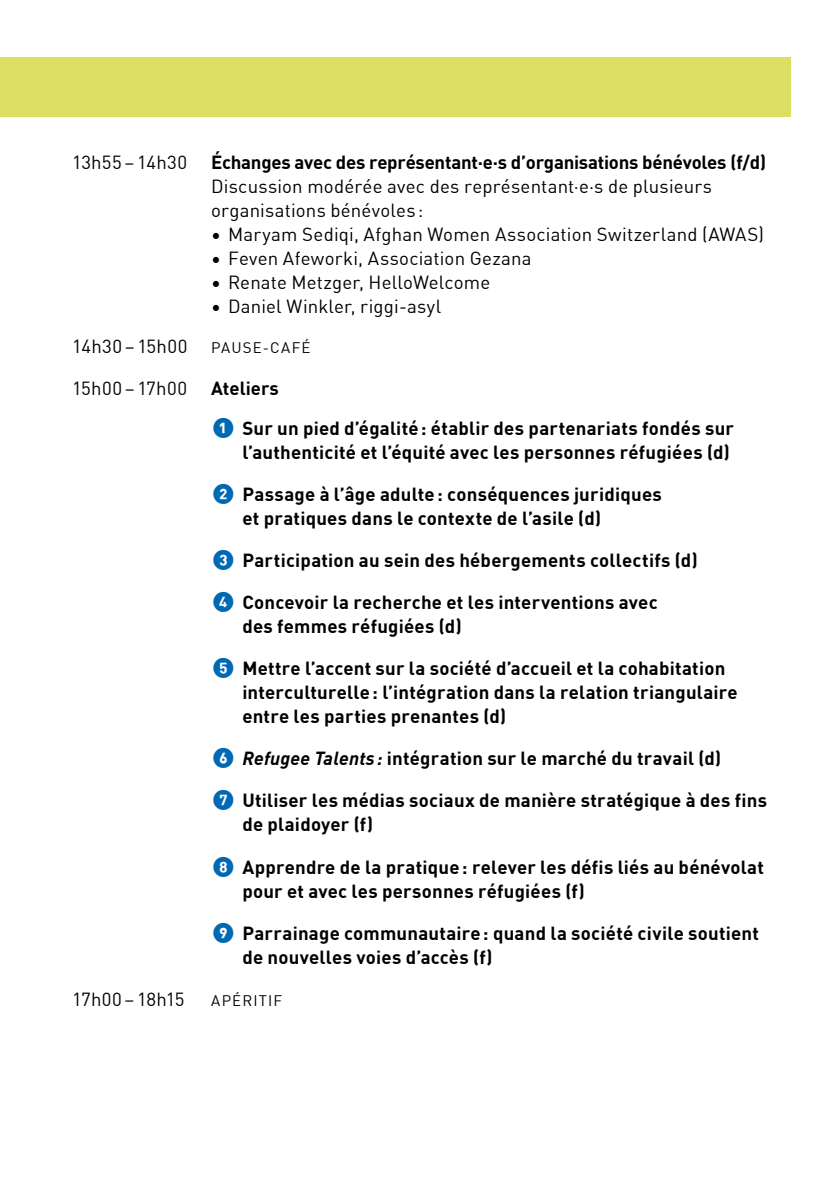
<style>
.page{position:relative;width:840px;height:1191px;background:#fff}
.page>*{position:absolute;margin:0;border:0;box-sizing:border-box;transform-origin:0 0}
.BT_Liste_Number__fr{font:700 18.6px/24px "DIN Offc";letter-spacing:.01em;color:#000}
.BT_Bodytext__fr{font:18.6px/24px "DIN Offc";letter-spacing:.01em;color:#000}
.BT_Bodytext__fr-2{font:700 18.6px "DIN Offc";color:#000}
.BT_Bodytext__fr-3{font:15px "DIN Offc";letter-spacing:.075em;color:#000}
.s1{font-weight:700}
.s2{font-size:28px;color:#0069b4}
.s3{font-style:italic}
</style>
<div class="page">
<div style="left:0;top:57px;width:790px;height:60px;background:#dbdf63"></div>
<p class="BT_Bodytext__fr" style="left:72px;top:151px;width:116px">13h55–14h30</p>
<p class="BT_Bodytext__fr" style="left:211px;top:151px;width:556px"><span class="s1">Échanges avec des représentant·e·s d’organisations bénévoles (f/d)<br></span>Discussion modérée avec des représentant·e·s de plusieurs organisations bénévoles :</p>
<p class="BT_Bodytext__fr" style="left:211px;top:223px;width:554px">• Maryam Sediqi, Afghan Women Association Switzerland (AWAS)</p>
<p class="BT_Bodytext__fr" style="left:211px;top:247px;width:322px">• Feven Afeworki, Association Gezana</p>
<p class="BT_Bodytext__fr" style="left:211px;top:271px;width:280px">• Renate Metzger, HelloWelcome</p>
<p class="BT_Bodytext__fr" style="left:211px;top:295px;width:231px">• Daniel Winkler, riggi-asyl</p>
<p class="BT_Bodytext__fr" style="left:72px;top:335px;width:117px">14h30–15h00</p>
<p class="BT_Bodytext__fr-3" style="left:211px;top:338px;width:101px">PAUSE-CAFÉ</p>
<p class="BT_Bodytext__fr" style="left:72px;top:377px;width:116px">15h00–17h00</p>
<p class="BT_Bodytext__fr-2" style="left:211px;top:376px;width:69px">Ateliers</p>
<p class="BT_Liste_Number__fr" style="left:211px;top:416px;width:524px;text-align:right"><span class="s2">❶</span> Sur un pied d’égalité: établir des partenariats fondés sur l’authenticité et l’équité avec les personnes réfugiées (d)</p>
<p class="BT_Liste_Number__fr" style="left:242px;top:482px;width:421px;text-indent:-31px"><span class="s2">❷</span> Passage à l’âge adulte: conséquences juridiques et pratiques dans le contexte de l’asile (d)</p>
<p class="BT_Liste_Number__fr" style="left:211px;top:548px;width:487px"><span class="s2">❸</span> Participation au sein des hébergements collectifs (d)</p>
<p class="BT_Liste_Number__fr" style="left:242px;top:590px;width:416px;text-indent:-31px"><span class="s2">❹</span> Concevoir la recherche et les interventions avec des femmes réfugiées (d)</p>
<p class="BT_Liste_Number__fr" style="left:242px;top:656px;width:496px;text-indent:-31px"><span class="s2">❺</span> Mettre l’accent sur la société d’accueil et la cohabitation interculturelle: l’intégration dans la relation triangulaire entre les parties prenantes (d)</p>
<p class="BT_Liste_Number__fr" style="left:211px;top:746px;width:511px"><span class="s2">❻</span> <span class="s3">Refugee Talents :</span> intégration sur le marché du travail (d)</p>
<p class="BT_Liste_Number__fr" style="left:242px;top:788px;width:526px;text-indent:-31px"><span class="s2">❼</span> Utiliser les médias sociaux de manière stratégique à des fins de plaidoyer (f)</p>
<p class="BT_Liste_Number__fr" style="left:242px;top:854px;width:523px;text-indent:-31px"><span class="s2">❽</span> Apprendre de la pratique: relever les défis liés au bénévolat pour et avec les personnes réfugiées (f)</p>
<p class="BT_Liste_Number__fr" style="left:242px;top:920px;width:518px;text-indent:-31px"><span class="s2">❾</span> Parrainage communautaire: quand la société civile soutient de nouvelles voies d’accès (f)</p>
<p class="BT_Bodytext__fr" style="left:72px;top:987px;width:114px">17h00–18h15</p>
<p class="BT_Bodytext__fr-3" style="left:211px;top:990px;width:73px">APÉRITIF</p>
</div>
